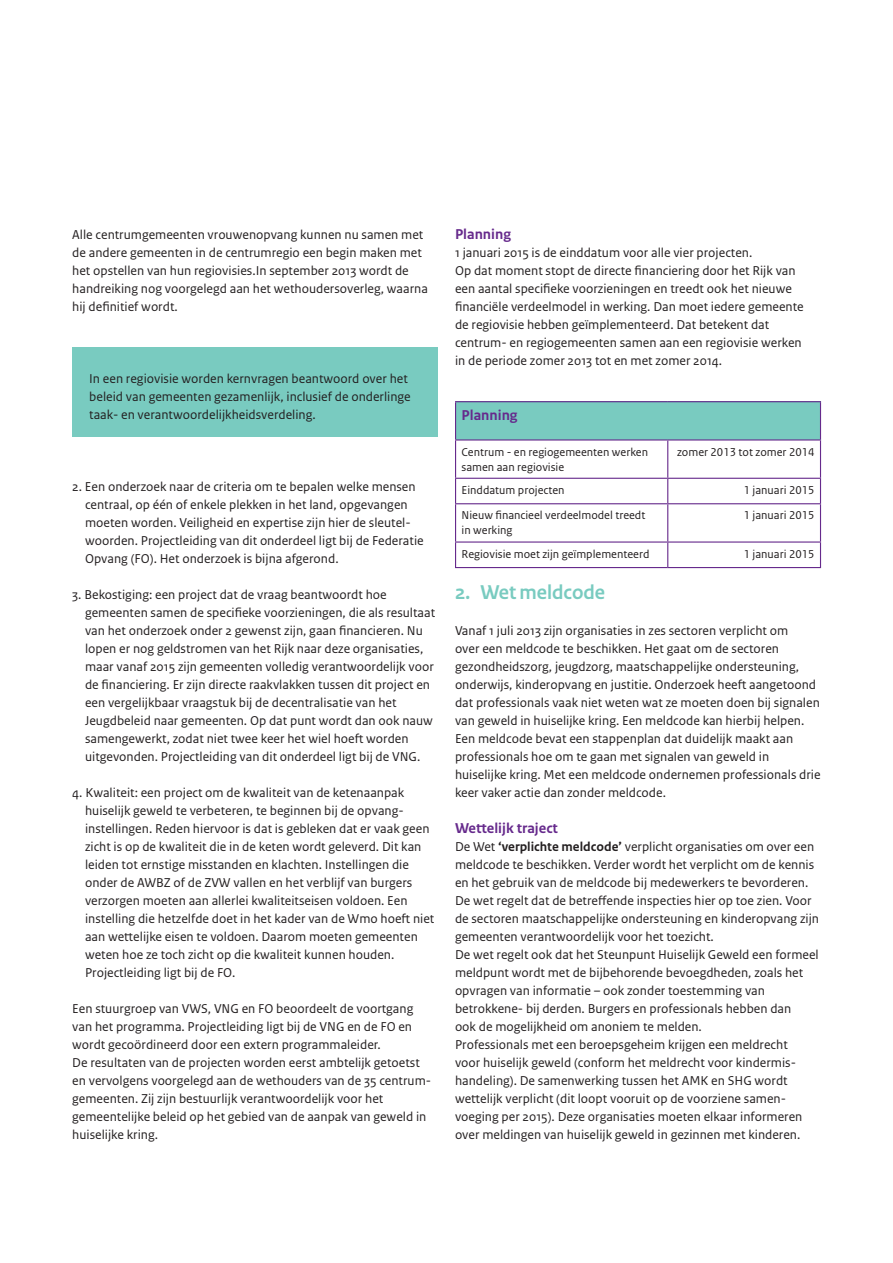
<style>
.page{position:relative;width:893px;height:1263px;background:#fff}
.page>*{position:absolute;margin:0;border:0;box-sizing:border-box;transform-origin:0 0}
.t1{font:700 21px "Rijksoverheid Sans Heading";color:#79cbc0}
.t2{font:700 15px "Rijksoverheid Sans Text";color:#662a8c}
.t3{font:13.5px/18px "Rijksoverheid Sans Text";color:#231f20}
.t4{font:12px/15px "Rijksoverheid Sans Text";color:#231f20}
.s1{font-weight:700}
</style>
<div class="page">
<div style="left:72px;top:347px;width:366px;height:89px;background:#79cbc0"></div>
<div style="left:456px;top:402px;width:364px;height:38px;background:#79cbc0"></div>
<svg style="left:456px;top:440px;width:364px;height:127px"></svg>
<hr style="left:455px;top:401px;width:213px;height:1px;background:#662a8c">
<hr style="left:455px;top:402px;width:1px;height:37px;background:#662a8c">
<hr style="left:668px;top:401px;width:153px;height:1px;background:#662a8c">
<hr style="left:820px;top:402px;width:1px;height:37px;background:#662a8c">
<hr style="left:455px;top:439px;width:213px;height:1px;background:#662a8c">
<hr style="left:455px;top:440px;width:1px;height:38px;background:#662a8c">
<hr style="left:668px;top:439px;width:153px;height:1px;background:#662a8c">
<hr style="left:667px;top:440px;width:1px;height:38px;background:#662a8c">
<hr style="left:820px;top:440px;width:1px;height:38px;background:#662a8c">
<hr style="left:455px;top:478px;width:213px;height:1px;background:#662a8c">
<svg style="left:455px;top:479px;width:1px;height:24px"></svg>
<hr style="left:668px;top:478px;width:153px;height:1px;background:#662a8c">
<svg style="left:667px;top:479px;width:1px;height:24px"></svg>
<svg style="left:820px;top:479px;width:1px;height:24px"></svg>
<hr style="left:455px;top:503px;width:213px;height:1px;background:#662a8c">
<hr style="left:455px;top:504px;width:1px;height:37px;background:#662a8c">
<hr style="left:668px;top:503px;width:153px;height:1px;background:#662a8c">
<hr style="left:667px;top:504px;width:1px;height:37px;background:#662a8c">
<hr style="left:820px;top:504px;width:1px;height:37px;background:#662a8c">
<hr style="left:455px;top:541px;width:213px;height:2px;background:#662a8c">
<svg style="left:455px;top:543px;width:1px;height:24px"></svg>
<hr style="left:668px;top:541px;width:153px;height:2px;background:#662a8c">
<svg style="left:667px;top:543px;width:1px;height:24px"></svg>
<svg style="left:820px;top:543px;width:1px;height:24px"></svg>
<hr style="left:455px;top:567px;width:213px;height:1px;background:#662a8c">
<hr style="left:668px;top:567px;width:153px;height:1px;background:#662a8c">
<p class="t3" style="left:72px;top:226px;width:357px">Alle centrumgemeenten vrouwenopvang kunnen nu samen met de andere gemeenten in de centrumregio een begin maken met het opstellen van hun regiovisies.In september 2013 wordt de handreiking nog voorgelegd aan het wethoudersoverleg, waarna hij definitief wordt.</p>
<p class="t3" style="left:89px;top:370px;width:323px">In een regiovisie worden kernvragen beantwoord over het beleid van gemeenten gezamenlijk, inclusief de onderlinge taak- en verantwoordelijkheidsverdeling.</p>
<p class="t3" style="left:85px;top:478px;width:340px;text-indent:-13px">2. Een onderzoek naar de criteria om te bepalen welke mensen centraal, op één of enkele plekken in het land, opgevangen moeten worden. Veiligheid en expertise zijn hier de sleutel&shy;woorden. Projectleiding van dit onderdeel ligt bij de Federatie Opvang (FO). Het onderzoek is bijna afgerond.</p>
<p class="t3" style="left:85px;top:586px;width:352px;text-indent:-13px">3. Bekostiging: een project dat de vraag beantwoordt hoe gemeenten samen de specifieke voorzieningen, die als resultaat van het onderzoek onder 2 gewenst zijn, gaan financieren. Nu lopen er nog geldstromen van het Rijk naar deze organisaties, maar vanaf 2015 zijn gemeenten volledig verantwoordelijk voor de financiering. Er zijn directe raakvlakken tussen dit project en een vergelijkbaar vraagstuk bij de decentralisatie van het Jeugdbeleid naar gemeenten. Op dat punt wordt dan ook nauw samengewerkt, zodat niet twee keer het wiel hoeft worden uitgevonden. Projectleiding van dit onderdeel ligt bij de VNG.</p>
<p class="t3" style="left:85px;top:784px;width:351px;text-indent:-13px">4. Kwaliteit: een project om de kwaliteit van de ketenaanpak huiselijk geweld te verbeteren, te beginnen bij de opvang&shy;instellingen. Reden hiervoor is dat is gebleken dat er vaak geen zicht is op de kwaliteit die in de keten wordt geleverd. Dit kan leiden tot ernstige misstanden en klachten. Instellingen die onder de AWBZ of de ZVW vallen en het verblijf van burgers verzorgen moeten aan allerlei kwaliteitseisen voldoen. Een instelling die hetzelfde doet in het kader van de Wmo hoeft niet aan wettelijke eisen te voldoen. Daarom moeten gemeenten weten hoe ze toch zicht op die kwaliteit kunnen houden.<br>Projectleiding ligt bij de FO.</p>
<p class="t3" style="left:72px;top:1000px;width:360px">Een stuurgroep van VWS, VNG en FO beoordeelt de voortgang van het programma. Projectleiding ligt bij de VNG en de FO en wordt gecoördineerd door een extern programmaleider.<br>De resultaten van de projecten worden eerst ambtelijk getoetst en vervolgens voorgelegd aan de wethouders van de 35 centrum&shy;gemeenten. Zij zijn bestuurlijk verantwoordelijk voor het gemeentelijke beleid op het gebied van de aanpak van geweld in huiselijke kring.</p>
<p class="t2" style="left:455px;top:226px;width:58px">Planning</p>
<p class="t3" style="left:455px;top:244px;width:350px">1 januari 2015 is de einddatum voor alle vier projecten.<br>Op dat moment stopt de directe financiering door het Rijk van een aantal specifieke voorzieningen en treedt ook het nieuwe financiële verdeelmodel in werking. Dan moet iedere gemeente de regiovisie hebben geïmplementeerd. Dat betekent dat centrum- en regiogemeenten samen aan een regiovisie werken in de periode zomer 2013 tot en met zomer 2014.</p>
<p class="t2" style="left:462px;top:406px;width:58px">Planning</p>
<p class="t4" style="left:462px;top:444px;width:188px">Centrum - en regiogemeenten werken samen aan regiovisie</p>
<p class="t4" style="left:677px;top:444px;width:139px">zomer 2013 tot zomer 2014</p>
<p class="t4" style="left:462px;top:483px;width:105px">Einddatum projecten</p>
<p class="t4" style="left:744px;top:483px;width:72px">1 januari 2015</p>
<p class="t4" style="left:462px;top:508px;width:185px">Nieuw financieel verdeelmodel treedt in werking</p>
<p class="t4" style="left:744px;top:508px;width:72px">1 januari 2015</p>
<p class="t4" style="left:462px;top:546px;width:189px">Regiovisie moet zijn geïmplementeerd</p>
<p class="t4" style="left:744px;top:546px;width:72px">1 januari 2015</p>
<h1 class="t1" style="left:455px;top:580px;width:152px">2. Wet meldcode</h1>
<p class="t3" style="left:455px;top:622px;width:367px">Vanaf 1 juli 2013 zijn organisaties in zes sectoren verplicht om<br>over een meldcode te beschikken. Het gaat om de sectoren gezondheidszorg, jeugdzorg, maatschappelijke ondersteuning, onderwijs, kinderopvang en justitie. Onderzoek heeft aangetoond dat professionals vaak niet weten wat ze moeten doen bij signalen van geweld in huiselijke kring. Een meldcode kan hierbij helpen.<br>Een meldcode bevat een stappenplan dat duidelijk maakt aan professionals hoe om te gaan met signalen van geweld in huiselijke kring. Met een meldcode ondernemen professionals drie keer vaker actie dan zonder meldcode.</p>
<p class="t2" style="left:455px;top:820px;width:105px">Wettelijk traject</p>
<p class="t3" style="left:455px;top:838px;width:366px">De Wet <span class="s1">‘verplichte meldcode’</span> verplicht organisaties om over een meldcode te beschikken. Verder wordt het verplicht om de kennis en het gebruik van de meldcode bij medewerkers te bevorderen.<br>De wet regelt dat de betreffende inspecties hier op toe zien. Voor de sectoren maatschappelijke ondersteuning en kinderopvang zijn gemeenten verantwoordelijk voor het toezicht.<br>De wet regelt ook dat het Steunpunt Huiselijk Geweld een formeel meldpunt wordt met de bijbehorende bevoegdheden, zoals het opvragen van informatie – ook zonder toestemming van betrokkene- bij derden. Burgers en professionals hebben dan<br>ook de mogelijkheid om anoniem te melden.<br>Professionals met een beroepsgeheim krijgen een meldrecht<br>voor huiselijk geweld (conform het meldrecht voor kindermis&shy;handeling). De samenwerking tussen het AMK en SHG wordt wettelijk verplicht (dit loopt vooruit op de voorziene samen&shy;voeging per 2015). Deze organisaties moeten elkaar informeren over meldingen van huiselijk geweld in gezinnen met kinderen.</p>
</div>
